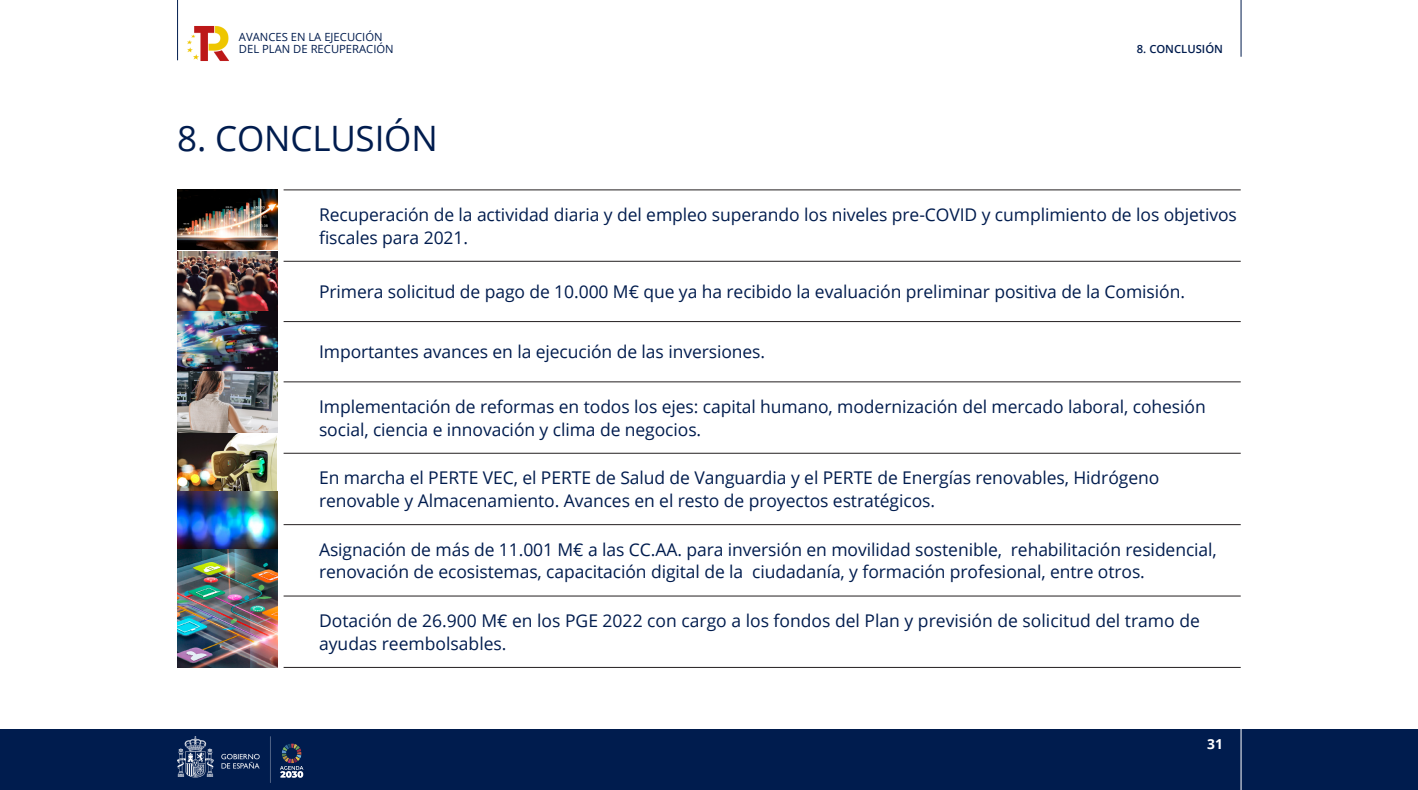
<style>
.page{position:relative;width:1418px;height:790px;background:#fff}
.page>*{position:absolute;margin:0;border:0;box-sizing:border-box;transform-origin:0 0}
.t1{font:35px "Open Sans";letter-spacing:-.005em;color:#001c4e}
.t2{font:17.5px/22.5px "Open Sans";letter-spacing:-.005em;color:#001c4e}
.t3{font:700 13.75px "Open Sans";color:#fff}
.t4{font:11.25px/12.9px "Open Sans";color:#001c4e}
.t5{font:600 11.25px "Open Sans";color:#001c4e}
</style>
<div class="page">
<hr style="left:1240px;top:0;width:1px;height:57px;background:#001c4e">
<div style="left:0;top:729px;width:1417px;height:60px;background:#001c4e"></div>
<img style="left:177px;top:736px;width:94px;height:46px">
<svg style="left:280px;top:743px;width:23px;height:34px"></svg>
<hr style="left:1240px;top:728px;width:1px;height:61px;background:#fff">
<hr style="left:177px;top:0;width:1px;height:60px;background:#001c4e">
<img style="left:187px;top:26px;width:42px;height:35px">
<img style="left:177px;top:190px;width:101px;height:242px">
<img style="left:177px;top:431px;width:99px;height:60px">
<img style="left:177px;top:491px;width:101px;height:176px">
<hr style="left:283px;top:381px;width:957px;height:1px;background:#231f20">
<hr style="left:283px;top:453px;width:957px;height:1px;background:#231f20">
<hr style="left:283px;top:524px;width:957px;height:1px;background:#231f20">
<hr style="left:283px;top:595px;width:957px;height:1px;background:#231f20">
<hr style="left:283px;top:667px;width:957px;height:1px;background:#231f20">
<hr style="left:283px;top:190px;width:957px;height:1px;background:#231f20">
<hr style="left:283px;top:261px;width:957px;height:1px;background:#231f20">
<hr style="left:283px;top:321px;width:957px;height:1px;background:#231f20">
<p class="t4" style="left:239px;top:30px;width:156px">AVANCES EN LA EJECUCIÓN<br>DEL PLAN DE RECUPERACIÓN</p>
<p class="t1" style="left:177px;top:114px;width:262px">8. CONCLUSIÓN</p>
<p class="t5" style="left:1136px;top:41px;width:88px">8. CONCLUSIÓN</p>
<p class="t2" style="left:319px;top:203px;width:919px">Recuperación de la actividad diaria y del empleo superando los niveles pre-COVID y cumplimiento de los objetivos fiscales para 2021.</p>
<p class="t2" style="left:319px;top:280px;width:867px">Primera solicitud de pago de 10.000 M€ que ya ha recibido la evaluación preliminar positiva de la Comisión.</p>
<p class="t2" style="left:319px;top:340px;width:447px">Importantes avances en la ejecución de las inversiones.</p>
<p class="t2" style="left:319px;top:395px;width:888px">Implementación de reformas en todos los ejes: capital humano, modernización del mercado laboral, cohesión social, ciencia e innovación y clima de negocios.</p>
<p class="t2" style="left:319px;top:466px;width:841px">En marcha el PERTE VEC, el PERTE de Salud de Vanguardia y el PERTE de Energías renovables, Hidrógeno renovable y Almacenamiento. Avances en el resto de proyectos estratégicos.</p>
<p class="t2" style="left:319px;top:537px;width:899px">Asignación de más de 11.001 M€ a las CC.AA. para inversión en movilidad sostenible, rehabilitación residencial, renovación de ecosistemas, capacitación digital de la ciudadanía, y formación profesional, entre otros.</p>
<p class="t2" style="left:319px;top:609px;width:882px">Dotación de 26.900 M€ en los PGE 2022 con cargo a los fondos del Plan y previsión de solicitud del tramo de ayudas reembolsables.</p>
<p class="t3" style="left:1207px;top:733px;width:17px">31</p>
</div>
